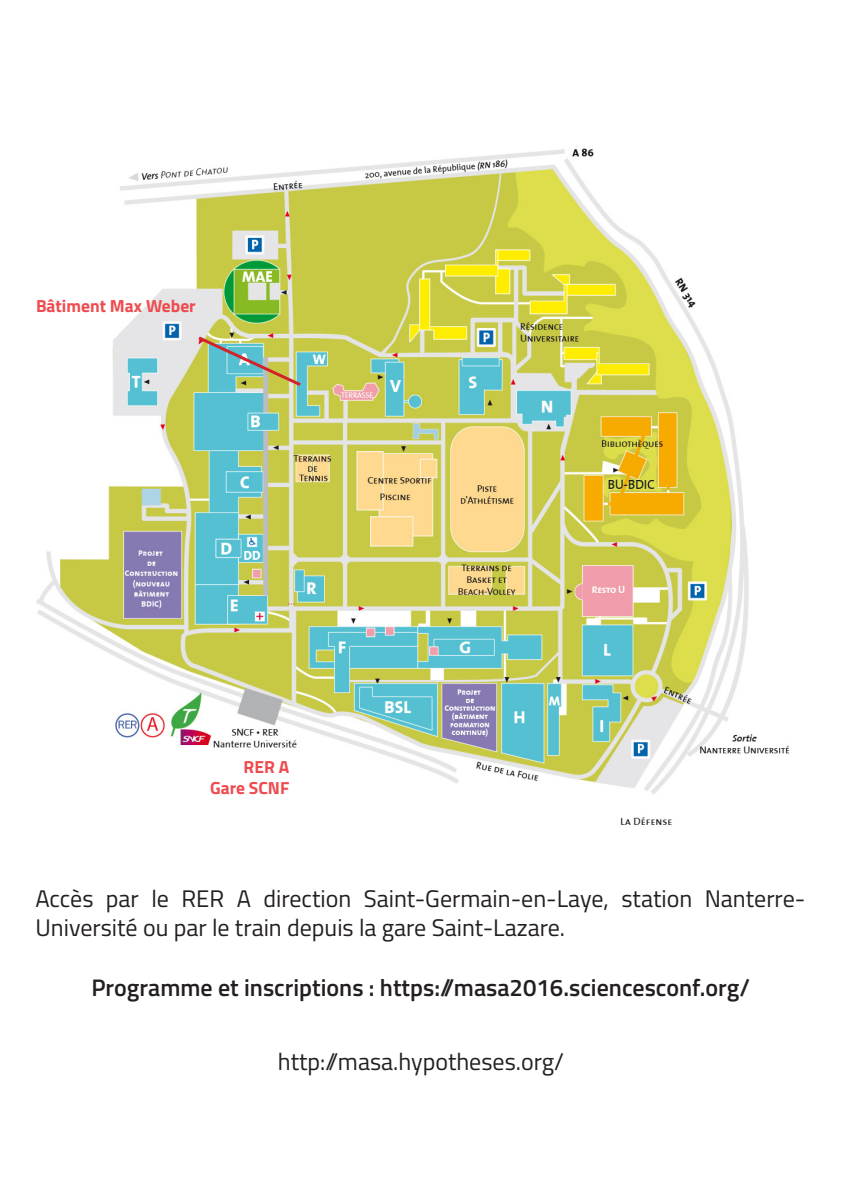
<style>
.page{position:relative;width:842px;height:1191px;background:#fff}
.page>*{position:absolute;margin:0;border:0;box-sizing:border-box;transform-origin:0 0}
.t1{font:24px/28.8px "Titillium";color:#231f20}
.t2{font:600 24px "Titillium";color:#231f20}
.t3{font:700 17.5px "Titillium";color:#ef4b4f}
</style>
<div class="page">
<img style="left:36px;top:148px;width:754px;height:677px">
<svg style="left:195px;top:334px;width:109px;height:54px;background:#a5c093"></svg>
<p class="t3" style="left:36px;top:293px;width:161px">Bâtiment Max Weber</p>
<p class="t3" style="left:244px;top:753px;width:47px">RER A</p>
<p class="t3" style="left:210px;top:774px;width:81px">Gare SCNF</p>
<p class="t1" style="left:35px;top:883px;width:771px">Accès par le RER A direction Saint-Germain-en-Laye, station Nanterre-<br>Université ou par le train depuis la gare Saint-Lazare.</p>
<p class="t2" style="left:91px;top:970px;width:660px">Programme et inscriptions : https://masa2016.sciencesconf.org/</p>
<p class="t1" style="left:278px;top:1045px;width:288px">http://masa.hypotheses.org/</p>
</div>
